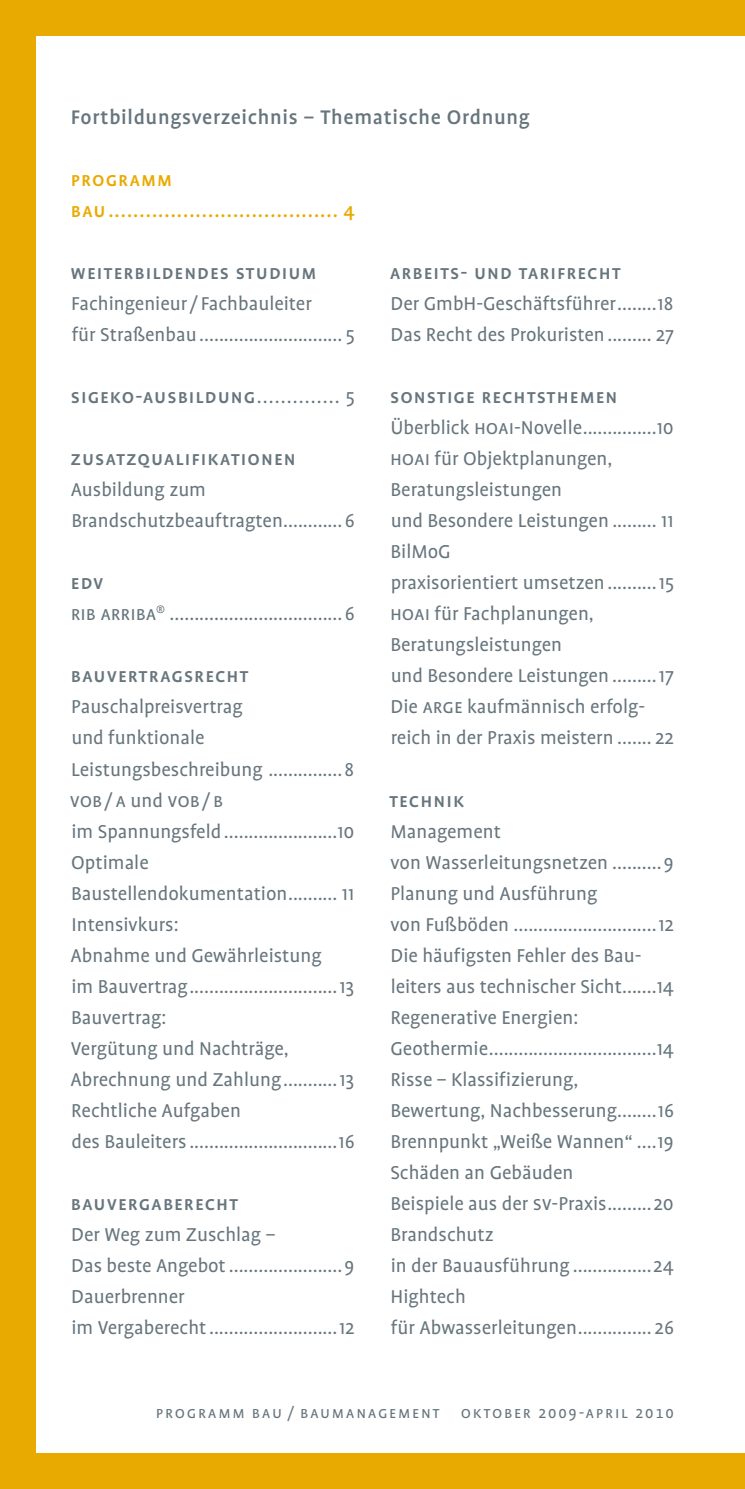
<style>
.page{position:relative;width:745px;height:1489px;background:#fff}
.page>*{position:absolute;margin:0;border:0;box-sizing:border-box;transform-origin:0 0}
.t1{font:500 22.5px "Profile OT";letter-spacing:.03em;color:#67757d}
.t2{font:21.25px/31px "Profile OT";color:#67757d}
.t3{font:500 21.25px "Profile OT";letter-spacing:.05em;color:#67757d}
.t4{font:500 21.25px/31px "Profile OT";letter-spacing:.05em;color:#e9aa00}
.t5{font:17.5px "Profile OT";letter-spacing:.1em;color:#67757d}
.s1{font-weight:400}
</style>
<div class="page">
<div style="left:0;top:0;width:35px;height:1488px;background:#e9aa00"></div>
<div style="left:0;top:0;width:744px;height:35px;background:#e9aa00"></div>
<div style="left:0;top:1453px;width:744px;height:35px;background:#e9aa00"></div>
<p class="t1" style="left:71px;top:104px;width:460px">Fortbildungsverzeichnis – Thematische Ordnung</p>
<p class="t4" style="left:71px;top:164px;width:285px">PROGRAMM<br>BAU..................................... 4</p>
<p class="t3" style="left:70px;top:261px;width:232px">Weiterbildendes Studium</p>
<p class="t2" style="left:71px;top:288px;width:285px">Fachingenieur/ Fachbauleiter<br>für Straßenbau............................. 5</p>
<p class="t3" style="left:71px;top:385px;width:285px">SIGEKO-Ausbildung<span class="s1">.............. 5</span></p>
<p class="t3" style="left:70px;top:447px;width:226px">Zusatzqualifikationen</p>
<p class="t2" style="left:71px;top:474px;width:285px">Ausbildung zum<br>Brandschutzbeauftragten............6</p>
<p class="t3" style="left:71px;top:571px;width:34px">ED V</p>
<p class="t2" style="left:71px;top:598px;width:39px">Rib ARRI</p>
<p class="t2" style="left:136px;top:599px;width:220px">BA<sup>®</sup> ...................................6</p>
<p class="t3" style="left:71px;top:664px;width:179px">Bauvertragsrecht</p>
<p class="t2" style="left:70px;top:692px;width:286px">Pauschalpreisvertrag<br>und funktionale<br>Leistungsbeschreibung ...............8<br>VOB/ A und VOB/B<br>im Spannungsfeld.......................10<br>Optimale<br>Baustellendokumentation.......... 11<br>Intensivkurs:<br>Abnahme und Gewährleistung<br>im Bauvertrag..............................13<br>Bauvertrag:<br>Vergütung und Nachträge,<br>Abrechnung und Zahlung...........13<br>Rechtliche Aufgaben<br>des Bauleiters..............................16</p>
<p class="t3" style="left:71px;top:1191px;width:69px">Bauvergab</p>
<p class="t3" style="left:174px;top:1191px;width:66px">erecht</p>
<p class="t2" style="left:71px;top:1219px;width:284px">Der Weg zum Zuschlag –<br>Das beste Angebot.......................9<br>Dauerbrenner<br>im Vergaberecht..........................12</p>
<p class="t3" style="left:389px;top:261px;width:232px">Arbeits- und Tarifrecht</p>
<p class="t2" style="left:390px;top:288px;width:284px">Der GmbH-Geschäftsführer........18<br>Das Recht des Prokuristen......... 27</p>
<p class="t3" style="left:390px;top:385px;width:228px">Sonstige Rechtsthemen</p>
<p class="t2" style="left:390px;top:412px;width:285px">Überblick HOAI-Novelle...............10<br>HOAI für Objektplanungen,<br>Beratungsleistungen<br>und Besondere Leistungen ......... 11<br>BilMoG<br>praxisorientiert umsetzen..........15<br>HOAI für Fachplanungen,<br>Beratungsleistungen<br>und Besondere Leistungen .........17<br>Die Arge kaufmännisch erfolg&shy;reich in der Praxis meistern ....... 22</p>
<p class="t3" style="left:389px;top:788px;width:75px">Technik</p>
<p class="t2" style="left:390px;top:816px;width:285px">Management<br>von Wasserleitungsnetzen ..........9<br>Planung und Ausführung<br>von Fußböden .............................12<br>Die häufigsten Fehler des Bau&shy;leiters aus technischer Sicht.......14<br>Regenerative Energien:<br>Geothermie..................................14<br>Risse – Klassifizierung,<br>Bewertung, Nachbesserung........16<br>Brennpunkt „Weiße Wannen“ ....19<br>Schäden an Gebäuden<br>Beispiele aus der SV-Praxis.........20<br>Brandschutz<br>in der Bauausführung ................24<br>Hightech<br>für Abwasserleitungen............... 26</p>
<p class="t5" style="left:156px;top:1402px;width:519px">Programm Bau / Baumanagement Oktober 2009-April 2010</p>
</div>
